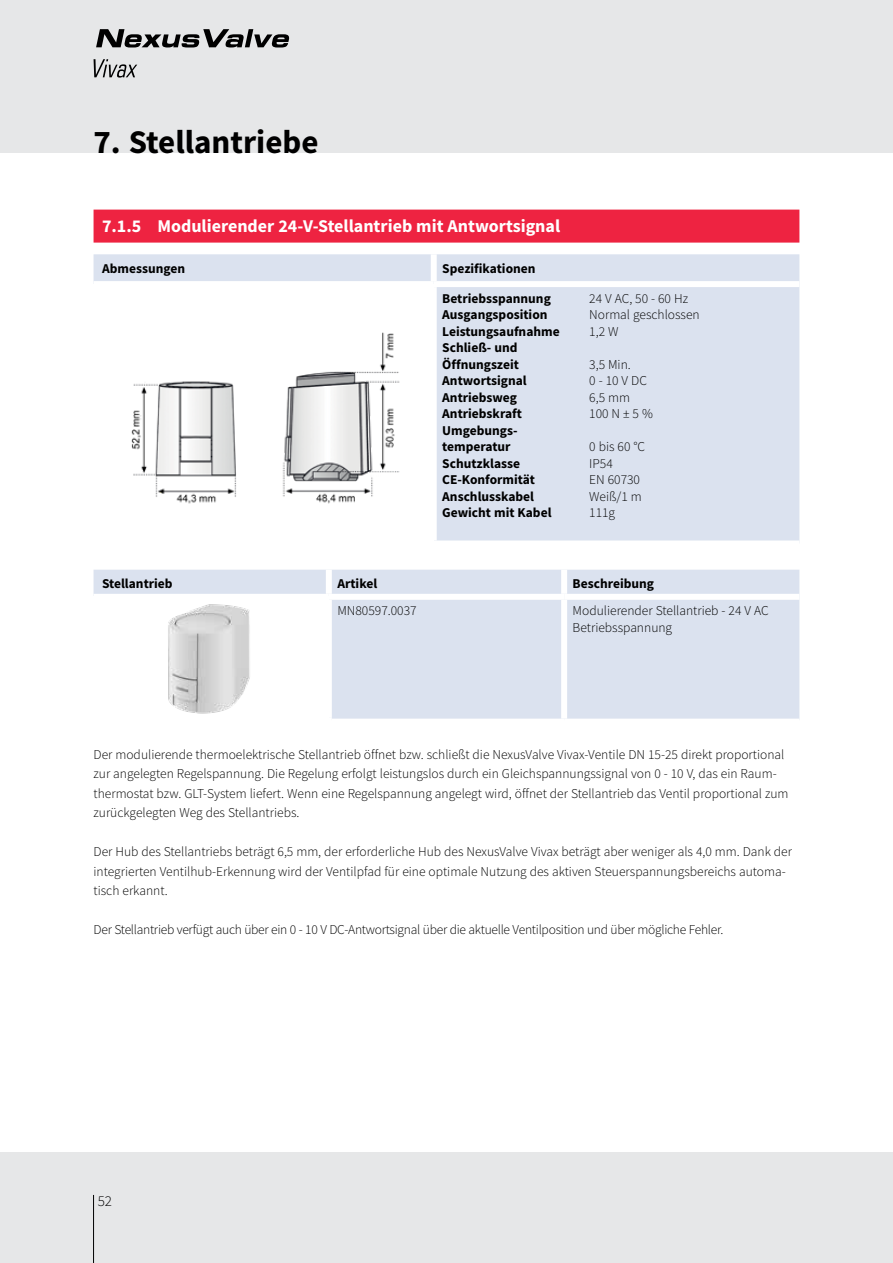
<style>
.page{position:relative;width:893px;height:1263px;background:#fff}
.page>*{position:absolute;margin:0;border:0;box-sizing:border-box;transform-origin:0 0}
.t1{font:700 33px "Source Sans Pro";color:#000}
.t2{font:700 18px "Source Sans Pro";color:#fff}
.t3{font:300 15px "Source Sans Pro";color:#000}
.t4{font:300 13.5px/19.5px "Source Sans Pro";color:#000}
.t5{font:700 13.5px/16.5px "Source Sans Pro";color:#000}
.t6{font:300 13.5px "Source Sans Pro";letter-spacing:-.02em;color:#000}
</style>
<div class="page">
<div style="left:0;top:1152px;width:893px;height:111px;background:#e6e7e8"></div>
<hr style="left:93px;top:1195px;width:1px;height:68px;background:#000">
<div style="left:0;top:0;width:893px;height:153px;background:#e6e7e8"></div>
<svg style="left:96px;top:29px;width:193px;height:18px"></svg>
<svg style="left:94px;top:59px;width:43px;height:19px"></svg>
<div style="left:94px;top:210px;width:705px;height:33px;background:#ee2341"></div>
<div style="left:94px;top:254px;width:705px;height:286px;background:#dbe2ef"></div>
<div style="left:94px;top:284px;width:340px;height:259px;background:#fff"></div>
<div style="left:431px;top:254px;width:6px;height:27px;background:#fff"></div>
<div style="left:94px;top:281px;width:340px;height:6px;background:#fff"></div>
<div style="left:434px;top:281px;width:365px;height:6px;background:#fff"></div>
<div style="left:431px;top:287px;width:6px;height:253px;background:#fff"></div>
<img style="left:131px;top:332px;width:269px;height:172px">
<div style="left:94px;top:570px;width:705px;height:149px;background:#dbe2ef"></div>
<div style="left:94px;top:597px;width:235px;height:123px;background:#fff"></div>
<div style="left:329px;top:594px;width:235px;height:6px;background:#fff"></div>
<div style="left:326px;top:600px;width:6px;height:117px;background:#fff"></div>
<div style="left:561px;top:600px;width:6px;height:119px;background:#fff"></div>
<div style="left:326px;top:570px;width:6px;height:24px;background:#fff"></div>
<div style="left:564px;top:594px;width:235px;height:6px;background:#fff"></div>
<div style="left:561px;top:570px;width:6px;height:24px;background:#fff"></div>
<div style="left:94px;top:717px;width:238px;height:6px;background:#fff"></div>
<div style="left:94px;top:594px;width:235px;height:6px;background:#fff"></div>
<img style="left:168px;top:604px;width:82px;height:110px">
<h1 class="t1" style="left:94px;top:120px;width:226px">7. Stellantriebe</h1>
<h2 class="t2" style="left:102px;top:214px;width:460px">7.1.5 Modulierender 24-V-Stellantrieb mit Antwortsignal</h2>
<p class="t5" style="left:102px;top:260px;width:85px">Abmessungen</p>
<p class="t5" style="left:442px;top:260px;width:95px">Spezifikationen</p>
<p class="t5" style="left:442px;top:290px;width:110px">Betriebsspannung</p>
<p class="t4" style="left:589px;top:288px;width:100px">24 V AC, 50 - 60 Hz</p>
<p class="t5" style="left:442px;top:306px;width:107px">Ausgangsposition</p>
<p class="t4" style="left:589px;top:305px;width:112px">Normal geschlossen</p>
<p class="t5" style="left:442px;top:323px;width:119px">Leistungsaufnahme</p>
<p class="t4" style="left:589px;top:321px;width:31px">1,2 W</p>
<p class="t5" style="left:442px;top:339px;width:78px">Schließ- und<br>Öffnungszeit</p>
<p class="t4" style="left:589px;top:354px;width:43px">3,5 Min.</p>
<p class="t5" style="left:442px;top:372px;width:86px">Antwortsignal</p>
<p class="t4" style="left:589px;top:371px;width:59px">0 - 10 V DC</p>
<p class="t5" style="left:442px;top:389px;width:76px">Antriebsweg</p>
<p class="t4" style="left:589px;top:387px;width:42px">6,5 mm</p>
<p class="t5" style="left:442px;top:405px;width:81px">Antriebskraft</p>
<p class="t4" style="left:589px;top:404px;width:65px">100 N ± 5 %</p>
<p class="t5" style="left:442px;top:422px;width:77px">Umgebungs&shy;temperatur</p>
<p class="t4" style="left:589px;top:437px;width:57px">0 bis 60 °C</p>
<p class="t5" style="left:442px;top:455px;width:79px">Schutzklasse</p>
<p class="t4" style="left:589px;top:453px;width:25px">IP54</p>
<p class="t5" style="left:442px;top:471px;width:94px">CE-Konformität</p>
<p class="t4" style="left:589px;top:470px;width:52px">EN 60730</p>
<p class="t5" style="left:442px;top:488px;width:93px">Anschlusskabel</p>
<p class="t4" style="left:589px;top:486px;width:54px">Weiß/1 m</p>
<p class="t5" style="left:442px;top:504px;width:111px">Gewicht mit Kabel</p>
<p class="t4" style="left:589px;top:503px;width:27px">111g</p>
<p class="t5" style="left:102px;top:575px;width:72px">Stellantrieb</p>
<p class="t5" style="left:337px;top:575px;width:41px">Artikel</p>
<p class="t5" style="left:573px;top:575px;width:83px">Beschreibung</p>
<p class="t4" style="left:337px;top:601px;width:81px">MN80597.0037</p>
<p class="t4" style="left:573px;top:603px;width:198px;line-height:16.5px">Modulierender Stellantrieb - 24 V AC<br>Betriebsspannung</p>
<p class="t4" style="left:94px;top:744px;width:696px">Der modulierende thermoelektrische Stellantrieb öffnet bzw. schließt die NexusValve Vivax-Ventile DN 15-25 direkt proportional zur angelegten Regelspannung. Die Regelung erfolgt leistungslos durch ein Gleichspannungssignal von 0 - 10 V, das ein Raum&shy;thermostat bzw. GLT-System liefert. Wenn eine Regelspannung angelegt wird, öffnet der Stellantrieb das Ventil proportional zum zurückgelegten Weg des Stellantriebs.</p>
<p class="t4" style="left:94px;top:842px;width:700px">Der Hub des Stellantriebs beträgt 6,5 mm, der erforderliche Hub des NexusValve Vivax beträgt aber weniger als 4,0 mm. Dank der integrierten Ventilhub-Erkennung wird der Ventilpfad für eine optimale Nutzung des aktiven Steuerspannungsbereichs automa&shy;tisch erkannt.</p>
<p class="t6" style="left:94px;top:921px;width:631px">Der Stellantrieb verfügt auch über ein 0 - 10 V DC-Antwortsignal über die aktuelle Ventilposition und über mögliche Fehler.</p>
<p class="t3" style="left:98px;top:1192px;width:16px">52</p>
</div>
